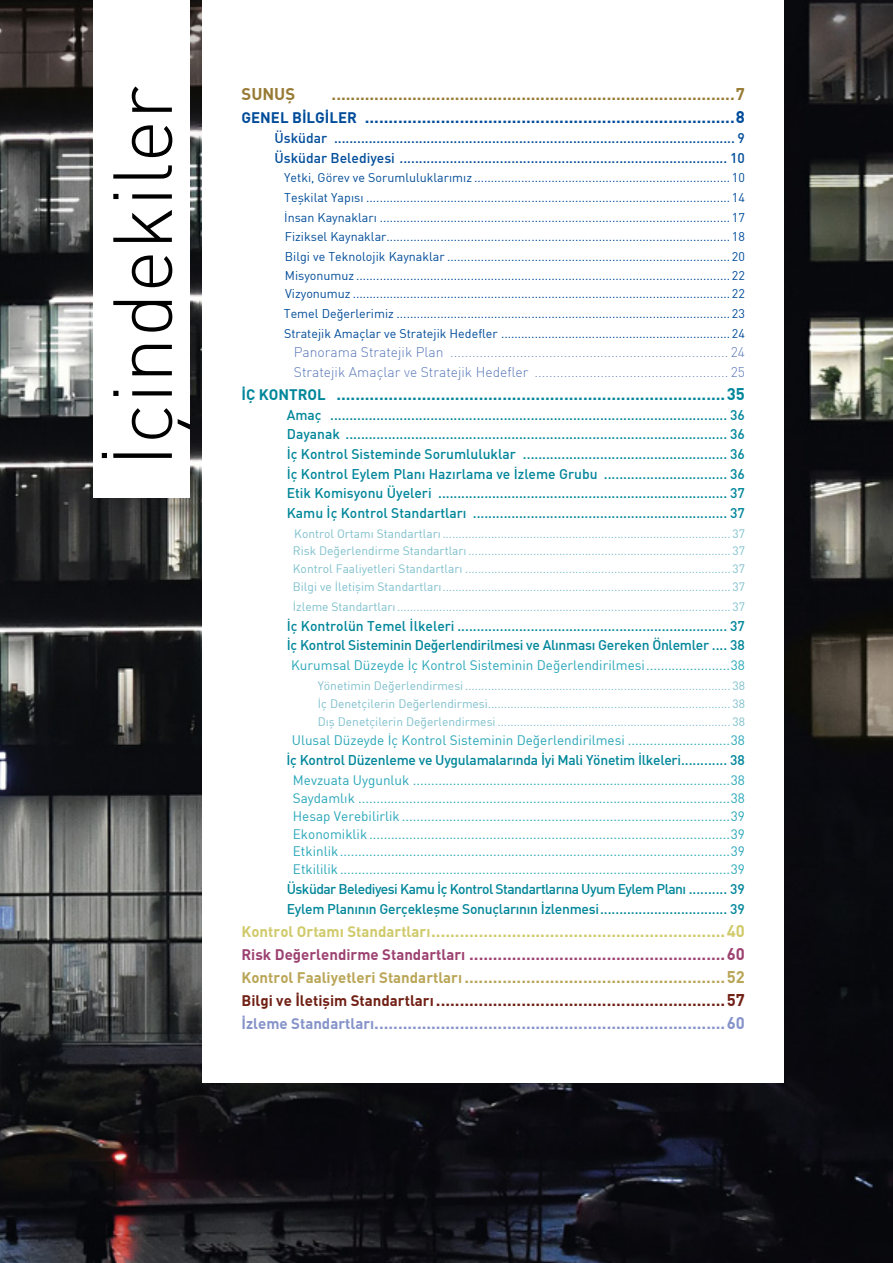
<style>
.page{position:relative;width:893px;height:1263px;background:#fff}
.page>*{position:absolute;margin:0;border:0;box-sizing:border-box;transform-origin:0 0}
.t1{font:300 82.2px "DIN";color:#000}
.t2{font:700 16.65px/23px "DIN";color:#8593ca;text-align:justify}
.t3{font:700 16.65px/23px "DIN";color:#977a34;text-align:right}
.t4{font:700 16.65px "DIN";color:#00869a}
.t5{font:500 13.8px/19.6px "DIN";letter-spacing:-.02em;color:#00869a;text-align:justify}
.t6{font:500 13.8px/19.6px "DIN";color:#004c99}
.t7{font:300 13.8px/19.6px "DIN";color:#5978b8}
.t8{font:500 13.8px/19.6px "DIN";letter-spacing:-.04em;color:#00869a}
.t9{font:13.5px/18px "DIN";color:#27a6b8;text-align:justify}
.t10{font:12.45px/19.6px "DIN";color:#004c99;text-align:justify}
.t11{font:12px/18px "DIN";color:#7dbfcc;text-align:justify}
.s1{font-size:15px;color:#004c99}
.s2{color:#004c99}
.s3{font-size:15px}
.s4{font-size:15px;color:#d0ca6b}
.s5{color:#d0ca6b}
.s6{font-size:15px;color:#9d4271}
.s7{color:#9d4271}
.s8{font-size:15px;color:#baa658}
.s9{color:#baa658}
.s10{font-size:15px;color:#712015}
.s11{color:#712015}
</style>
<div class="page">
<img style="left:0;top:0;width:893px;height:1263px">
<div style="left:202px;top:0;width:582px;height:1083px;background:#fff"></div>
<div style="left:93px;top:0;width:97px;height:497px;background:#fff"></div>
<h1 class="t1" style="left:92px;top:467px;width:382px;rotate:-90deg">İçindekiler</h1>
<h2 class="t3" style="left:241px;top:82px;width:55px">SUNUŞ</h2>
<h2 class="t3" style="left:241px;top:82px;width:505px">.....................................................................................7<br><span class="s1">GENEL BİLGİLER</span> <span class="s2">..............................................................................8</span></h2>
<p class="t6" style="left:274px;top:128px;width:472px">Üsküdar ........................................................................................................ 9<br>Üsküdar Belediyesi ..................................................................................... 10</p>
<p class="t10" style="left:284px;top:168px;width:462px">Yetki, Görev ve Sorumluluklarımız ............................................................................ 10<br>Teşkilat Yapısı ............................................................................................................ 14<br>İnsan Kaynakları ........................................................................................................ 17<br>Fiziksel Kaynaklar...................................................................................................... 18<br>Bilgi ve Teknolojik Kaynaklar .................................................................................... 20<br>Misyonumuz ............................................................................................................... 22</p>
<p class="t10" style="left:284px;top:284px;width:463px">Vizyonumuz ................................................................................................................ 22<br>Temel Değerlerimiz ................................................................................................... 23<br>Stratejik Amaçlar ve Stratejik Hedefler .................................................................... 24</p>
<p class="t7" style="left:294px;top:342px;width:453px">Panorama Stratejik Plan ............................................................................ 24<br>Stratejik Amaçlar ve Stratejik Hedefler ..................................................... 25</p>
<h2 class="t4" style="left:241px;top:383px;width:505px"><span class="s3">İÇ KONTROL</span> ..................................................................................35</h2>
<p class="t5" style="left:287px;top:404px;width:460px">Amaç ....................................................................................................... 36<br>Dayanak ................................................................................................... 36<br>İç Kontrol Sisteminde Sorumluluklar ..................................................... 36<br>İç Kontrol Eylem Planı Hazırlama ve İzleme Grubu ................................ 36<br>Etik Komisyonu Üyeleri ........................................................................... 37<br>Kamu İç Kontrol Standartları .................................................................. 37</p>
<p class="t11" style="left:293px;top:524px;width:454px">Kontrol Ortamı Standartları ......................................................................................... 37<br>Risk Değerlendirme Standartları ................................................................................. 37<br>Kontrol Faaliyetleri Standartları .................................................................................. 37<br>Bilgi ve İletişim Standartları......................................................................................... 37</p>
<p class="t11" style="left:293px;top:597px;width:454px">İzleme Standartları....................................................................................................... 37</p>
<p class="t5" style="left:287px;top:615px;width:460px">İç Kontrolün Temel İlkeleri ...................................................................... 37<br>İç Kontrol Sisteminin Değerlendirilmesi ve Alınması Gereken Önlemler .... 38</p>
<p class="t9" style="left:291px;top:656px;width:455px">Kurumsal Düzeyde İç Kontrol Sisteminin Değerlendirilmesi.......................38</p>
<p class="t11" style="left:318px;top:676px;width:429px">Yönetimin Değerlendirmesi .................................................................................. 38<br>İç Denetçilerin Değerlendirmesi........................................................................... 38<br>Dış Denetçilerin Değerlendirmesi ........................................................................ 38</p>
<p class="t9" style="left:292px;top:731px;width:455px">Ulusal Düzeyde İç Kontrol Sisteminin Değerlendirilmesi ............................38</p>
<p class="t5" style="left:286px;top:750px;width:460px">İç Kontrol Düzenleme ve Uygulamalarında İyi Mali Yönetim İlkeleri............ 38</p>
<p class="t9" style="left:293px;top:770px;width:454px">Mevzuata Uygunluk .......................................................................................38<br>Saydamlık ......................................................................................................38<br>Hesap Verebilirlik ..........................................................................................39<br>Ekonomiklik ...................................................................................................39<br>Etkinlik...........................................................................................................39<br>Etkililik...........................................................................................................39</p>
<p class="t8" style="left:287px;top:879px;width:460px">Üsküdar Belediyesi Kamu İç Kontrol Standartlarına Uyum Eylem Planı .......... 39<br>Eylem Planının Gerçekleşme Sonuçlarının İzlenmesi................................. 39</p>
<p class="t2" style="left:241px;top:918px;width:505px"><span class="s4">Kontrol Ortamı Standartları</span><span class="s5">..............................................................40<br></span><span class="s6">Risk Değerlendirme Standartları</span> <span class="s7">......................................................60<br></span><span class="s8">Kontrol Faaliyetleri Standartları</span><span class="s9">.......................................................52<br></span><span class="s10">Bilgi ve İletişim Standartları</span><span class="s11">.............................................................57<br></span><span class="s3">İzleme Standartları</span>..........................................................................60</p>
</div>
